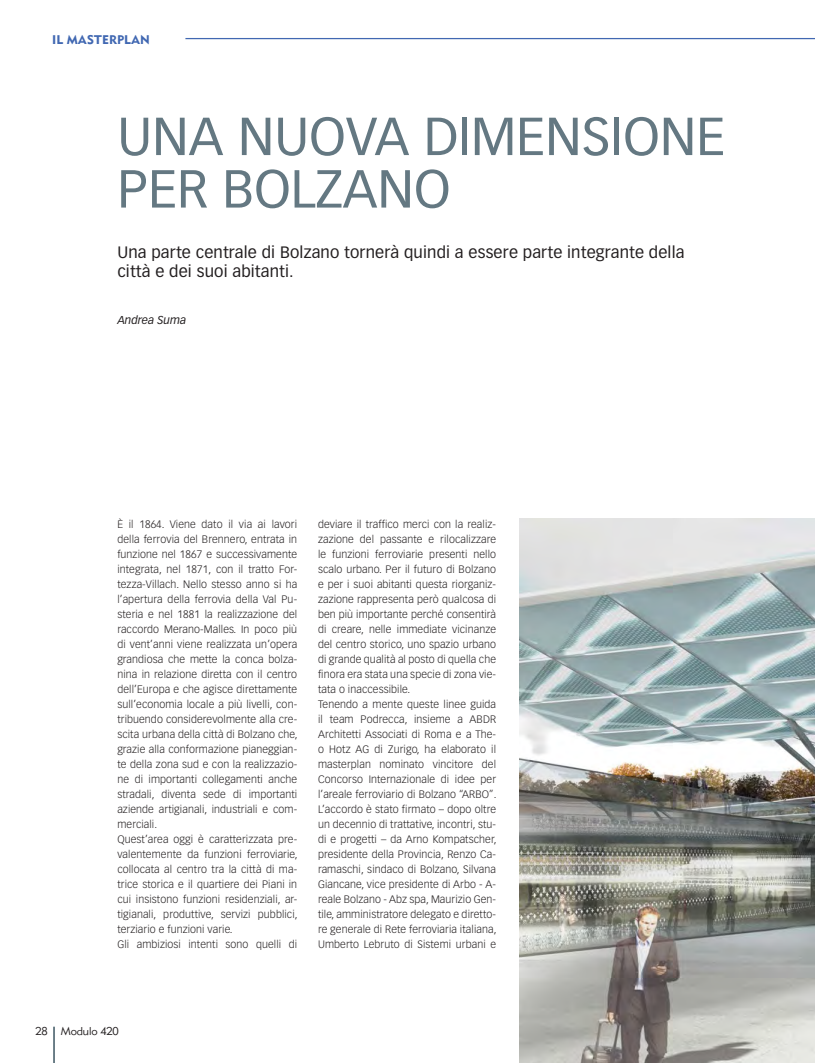
<style>
.page{position:relative;width:815px;height:1063px;background:#fff}
.page>*{position:absolute;margin:0;border:0;box-sizing:border-box;transform-origin:0 0}
.t1{font:52.5px/52.5px "Vectora LT Std";color:#647882}
.t2{font:16.25px/19.5px "Vectora LT Std";letter-spacing:.01em;color:#231f20}
.t3{font:12.5px "Metro Black Two";color:#4168b2}
.t4{font:11.25px "Metro Lite Two";letter-spacing:-.015em;color:#231f20}
.t5{font:italic 11.25px "Vectora LT Std";color:#231f20}
.t6{font:300 10.62px/15px "Vectora LT Std";letter-spacing:.01em;color:#231f20}
</style>
<div class="page">
<img style="left:519px;top:519px;width:296px;height:544px">
<hr style="left:53px;top:1027px;width:2px;height:36px;background:#647882">
<hr style="left:185px;top:38px;width:630px;height:1px;background:#4168b2">
<p class="t3" style="left:52px;top:32px;width:99px">IL MASTERPLAN</p>
<h1 class="t1" style="left:117px;top:111px;width:609px">UNA NUOVA DIMENSIONE<br>PER BOLZANO</h1>
<h2 class="t2" style="left:117px;top:242px;width:569px">Una parte centrale di Bolzano tornerà quindi a essere parte integrante della città e dei suoi abitanti.</h2>
<p class="t5" style="left:117px;top:313px;width:70px">Andrea Suma</p>
<p class="t6" style="left:117px;top:517px;width:182px">È il 1864. Viene dato il via ai lavori della ferrovia del Brennero, entrata in funzione nel 1867 e successivamente integrata, nel 1871, con il tratto For&shy;tezza-Villach. Nello stesso anno si ha l’apertura della ferrovia della Val Pu&shy;steria e nel 1881 la realizzazione del raccordo Merano-Malles. In poco più di vent’anni viene realizzata un’opera grandiosa che mette la conca bolza&shy;nina in relazione diretta con il centro dell’Europa e che agisce direttamente sull’economia locale a più livelli, con&shy;tribuendo considerevolmente alla cre&shy;scita urbana della città di Bolzano che, grazie alla conformazione pianeggian&shy;te della zona sud e con la realizzazio&shy;ne di importanti collegamenti anche stradali, diventa sede di importanti aziende artigianali, industriali e com&shy;merciali.<br>Quest’area oggi è caratterizzata pre&shy;valentemente da funzioni ferroviarie, collocata al centro tra la città di ma&shy;trice storica e il quartiere dei Piani in cui insistono funzioni residenziali, ar&shy;tigianali, produttive, servizi pubblici, terziario e funzioni varie.<br>Gli ambiziosi intenti sono quelli di</p>
<p class="t6" style="left:318px;top:517px;width:180px">deviare il traffico merci con la realiz&shy;zazione del passante e rilocalizzare le funzioni ferroviarie presenti nello scalo urbano. Per il futuro di Bolzano e per i suoi abitanti questa riorganiz&shy;zazione rappresenta però qualcosa di ben più importante perché consentirà di creare, nelle immediate vicinanze del centro storico, uno spazio urbano di grande qualità al posto di quella che finora era stata una specie di zona vie&shy;tata o inaccessibile.<br>Tenendo a mente queste linee guida il team Podrecca, insieme a ABDR Architetti Associati di Roma e a The&shy;o Hotz AG di Zurigo, ha elaborato il masterplan nominato vincitore del Concorso Internazionale di idee per l’areale ferroviario di Bolzano “ARBO”.<br>L’accordo è stato firmato – dopo oltre un decennio di trattative, incontri, stu&shy;di e progetti – da Arno Kompatscher, presidente della Provincia, Renzo Ca&shy;ramaschi, sindaco di Bolzano, Silvana Giancane, vice presidente di Arbo - A&shy;reale Bolzano - Abz spa, Maurizio Gen&shy;tile, amministratore delegato e diretto&shy;re generale di Rete ferroviaria italiana, Umberto Lebruto di Sistemi urbani e</p>
<p class="t4" style="left:35px;top:1025px;width:85px">28 Modulo 420</p>
</div>
